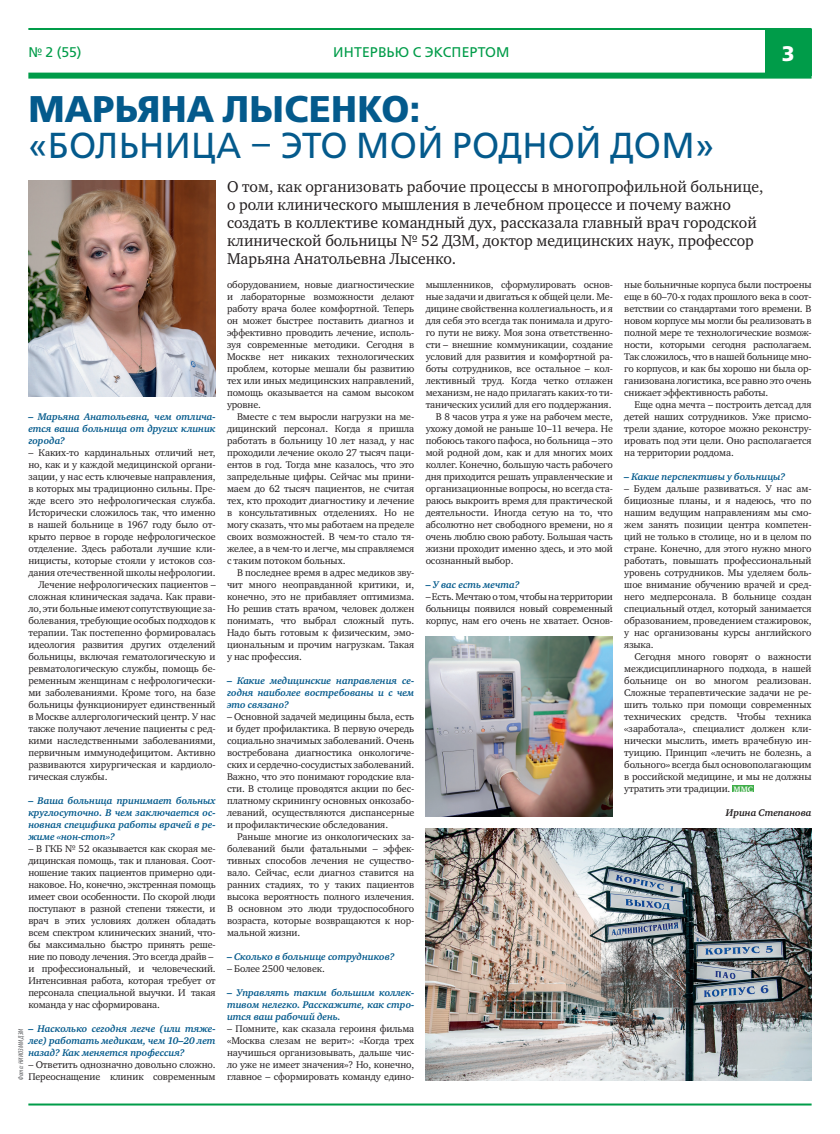
<style>
.page{position:relative;width:840px;height:1134px;background:#fff}
.page>*{position:absolute;margin:0;border:0;box-sizing:border-box;transform-origin:0 0}
.t1{font:700 37px "Free Set";letter-spacing:.01em;color:#045a8c}
.t2{font:36px "Free Set";letter-spacing:.01em;color:#045a8c}
.t3{font:700 21px "Free Set";color:#fff}
.t4{font:16px/18px "Charter ITC";color:#231f20}
.t5{font:14px "Free Set";letter-spacing:.01em;color:#009c49}
.nabor_2{font:10px/12px "Charter ITC";letter-spacing:-.01em;color:#231f20;text-align:justify}
.t6{font:italic 700 10px/12px "Charter ITC";letter-spacing:-.01em;color:#045a8c;text-align:justify}
.nabor_2-2{font:italic 700 10px "Charter ITC";letter-spacing:-.01em;color:#231f20}
.t7{font:700 8px "Charter ITC";color:#fff}
.t8{font:italic condensed 7px "Myriad Pro";letter-spacing:.02em;color:#57585a}
</style>
<div class="page">
<hr style="left:28px;top:1103px;width:783px;height:2px;background:#009c49">
<hr style="left:28px;top:28px;width:783px;height:2px;background:#009c49">
<div style="left:28px;top:73px;width:783px;height:6px;background:#009c49"></div>
<div style="left:764px;top:29px;width:47px;height:47px;background:#009c49"></div>
<div style="left:732px;top:785px;width:21px;height:7px;background:#40ae49"></div>
<img style="left:28px;top:180px;width:187px;height:216px">
<img style="left:425px;top:828px;width:386px;height:252px">
<img style="left:425px;top:636px;width:187px;height:180px">
<p class="t5" style="left:28px;top:43px;width:55px">№ 2 (55)</p>
<p class="t5" style="left:333px;top:43px;width:178px">ИНТЕРВЬЮ С ЭКСПЕРТОМ</p>
<p class="t3" style="left:781px;top:39px;width:14px">3</p>
<p class="t1" style="left:28px;top:85px;width:393px">МАРЬЯНА ЛЫСЕНКО:</p>
<p class="t2" style="left:28px;top:122px;width:687px">«БОЛЬНИЦА – ЭТО МОЙ РОДНОЙ ДОМ»</p>
<p class="t4" style="left:227px;top:178px;width:537px">О том, как организовать рабочие процессы в многопрофильной больнице, о роли клинического мышления в лечебном процессе и почему важно создать в коллективе командный дух, рассказала главный врач городской клинической больницы № 52 ДЗМ, доктор медицинских наук, профессор Марьяна Анатольевна Лысенко.</p>
<p class="t6" style="left:28px;top:411px;width:189px">– Марьяна Анатольевна, чем отлича&shy;ется ваша больница от других клиник города?</p>
<p class="nabor_2" style="left:28px;top:447px;width:189px">– Каких-то кардинальных отличий нет, но, как и у каждой медицинской органи&shy;зации, у нас есть ключевые направления, в которых мы традиционно сильны. Пре&shy;жде всего это нефрологическая служба.<br>Исторически сложилось так, что именно в нашей больнице в 1967 году было от&shy;крыто первое в городе нефрологическое отделение. Здесь работали лучшие кли&shy;ницисты, которые стояли у истоков соз&shy;дания отечественной школы нефрологии.</p>
<p class="nabor_2" style="left:28px;top:579px;width:189px;text-indent:10px">Лечение нефрологических пациентов – сложная клиническая задача. Как прави&shy;ло, эти больные имеют сопутствующие за&shy;болевания, требующие особых подходов к терапии. Так постепенно формировалась идеология развития других отделений больницы, включая гематологическую и ревматологическую службы, помощь бе&shy;ременным женщинам с нефрологически&shy;ми заболеваниями. Кроме того, на базе больницы функционирует единственный в Москве аллергологический центр. У нас также получают лечение пациенты с ред&shy;кими наследственными заболеваниями, первичным иммунодефицитом. Активно развиваются хирургическая и кардиоло&shy;гическая службы.</p>
<p class="t6" style="left:28px;top:795px;width:189px">– Ваша больница принимает больных круглосуточно. В чем заключается ос&shy;новная специфика работы врачей в ре&shy;жиме «нон-стоп»?</p>
<p class="nabor_2" style="left:28px;top:843px;width:189px;text-align:left">– В ГКБ № 52 оказывается как скорая ме&shy;дицинская помощь, так и плановая. Соот&shy;ношение таких пациентов примерно оди&shy;наковое. Но, конечно, экстренная помощь имеет свои особенности. По скорой люди поступают в разной степени тяжести, и врач в этих условиях должен обладать всем спектром клинических знаний, что&shy;бы максимально быстро принять реше&shy;ние по поводу лечения. Это всегда драйв – и профессиональный, и человеческий.<br>Интенсивная работа, которая требует от персонала специальной выучки. И такая команда у нас сформирована.</p>
<p class="t6" style="left:28px;top:1023px;width:189px">– Насколько сегодня легче (или тяже&shy;лее) работать медикам, чем 10–20 лет назад? Как меняется профессия?</p>
<p class="nabor_2" style="left:28px;top:1059px;width:189px">– Ответить однозначно довольно сложно.<br>Переоснащение клиник современным</p>
<p class="t8" style="left:17px;top:1080px;width:53px;rotate:-90deg">Фото: НИИОЗММ ДЗМ</p>
<p class="nabor_2" style="left:227px;top:279px;width:189px">оборудованием, новые диагностические и лабораторные возможности делают работу врача более комфортной. Теперь он может быстрее поставить диагноз и эффективно проводить лечение, исполь&shy;зуя современные методики. Сегодня в Москве нет никаких технологических проблем, которые мешали бы развитию тех или иных медицинских направлений, помощь оказывается на самом высоком уровне.</p>
<p class="nabor_2" style="left:227px;top:411px;width:189px;text-indent:10px">Вместе с тем выросли нагрузки на ме&shy;дицинский персонал. Когда я пришла работать в больницу 10 лет назад, у нас проходили лечение около 27 тысяч паци&shy;ентов в год. Тогда мне казалось, что это запредельные цифры. Сейчас мы прини&shy;маем до 62 тысяч пациентов, не считая тех, кто проходит диагностику и лечение в консультативных отделениях. Но не могу сказать, что мы работаем на пределе своих возможностей. В чем-то стало тя&shy;желее, а в чем-то и легче, мы справляемся с таким потоком больных.</p>
<p class="nabor_2" style="left:227px;top:567px;width:189px;text-indent:10px">В последнее время в адрес медиков зву&shy;чит много неоправданной критики, и, конечно, это не прибавляет оптимизма.<br>Но решив стать врачом, человек должен понимать, что выбрал сложный путь.<br>Надо быть готовым к физическим, эмо&shy;циональным и прочим нагрузкам. Такая у нас профессия.</p>
<p class="t6" style="left:227px;top:675px;width:189px">– Какие медицинские направления се&shy;годня наиболее востребованы и с чем это связано?</p>
<p class="nabor_2" style="left:227px;top:711px;width:189px">– Основной задачей медицины была, есть и будет профилактика. В первую очередь социально значимых заболеваний. Очень востребована диагностика онкологиче&shy;ских и сердечно-сосудистых заболеваний.<br>Важно, что это понимают городские вла&shy;сти. В столице проводятся акции по бес&shy;платному скринингу основных онкозабо&shy;леваний, осуществляются диспансерные и профилактические обследования.</p>
<p class="nabor_2" style="left:227px;top:831px;width:189px;text-indent:10px">Раньше многие из онкологических за&shy;болеваний были фатальными – эффек&shy;тивных способов лечения не существо&shy;вало. Сейчас, если диагноз ставится на ранних стадиях, то у таких пациентов высока вероятность полного излечения.<br>В основном это люди трудоспособного возраста, которые возвращаются к нор&shy;мальной жизни.</p>
<p class="t6" style="left:227px;top:951px;width:169px">– Сколько в больнице сотрудников?</p>
<p class="nabor_2" style="left:227px;top:963px;width:99px">– Более 2500 человек.</p>
<p class="t6" style="left:227px;top:987px;width:189px">– Управлять таким большим коллек&shy;тивом нелегко. Расскажите, как стро&shy;ится ваш рабочий день.</p>
<p class="nabor_2" style="left:227px;top:1023px;width:189px">– Помните, как сказала героиня фильма «Москва слезам не верит»: «Когда трех научишься организовывать, дальше чис&shy;ло уже не имеет значения»? Но, конечно, главное – сформировать команду едино-</p>
<p class="nabor_2" style="left:425px;top:279px;width:189px">мышленников, сформулировать основ&shy;ные задачи и двигаться к общей цели. Ме&shy;дицине свойственна коллегиальность, и я для себя это всегда так понимала и друго&shy;го пути не вижу. Моя зона ответственно&shy;сти – внешние коммуникации, создание условий для развития и комфортной ра&shy;боты сотрудников, все остальное – кол&shy;лективный труд. Когда четко отлажен механизм, не надо прилагать каких-то ти&shy;танических усилий для его поддержания.</p>
<p class="nabor_2" style="left:425px;top:411px;width:189px;text-indent:10px">В 8 часов утра я уже на рабочем месте, ухожу домой не раньше 10–11 вечера. Не побоюсь такого пафоса, но больница – это мой родной дом, как и для многих моих коллег. Конечно, большую часть рабочего дня приходится решать управленческие и организационные вопросы, но всегда ста&shy;раюсь выкроить время для практической деятельности. Иногда сетую на то, что абсолютно нет свободного времени, но я очень люблю свою работу. Большая часть жизни проходит именно здесь, и это мой осознанный выбор.</p>
<p class="t6" style="left:425px;top:579px;width:95px">– У вас есть мечта?</p>
<p class="nabor_2" style="left:425px;top:591px;width:189px">– Есть. Мечтаю о том, чтобы на территории больницы появился новый современный корпус, нам его очень не хватает. Основ-</p>
<p class="nabor_2" style="left:624px;top:279px;width:189px">ные больничные корпуса были построены еще в 60–70-х годах прошлого века в соот&shy;ветствии со стандартами того времени. В новом корпусе мы могли бы реализовать в полной мере те технологические возмож&shy;ности, которыми сегодня располагаем.<br>Так сложилось, что в нашей больнице мно&shy;го корпусов, и как бы хорошо ни была ор&shy;ганизована логистика, все равно это очень снижает эффективность работы.</p>
<p class="nabor_2" style="left:624px;top:399px;width:189px;text-indent:10px">Еще одна мечта – построить детсад для детей наших сотрудников. Уже присмо&shy;трели здание, которое можно реконстру&shy;ировать под эти цели. Оно располагается на территории роддома.</p>
<p class="t6" style="left:624px;top:471px;width:162px">– Какие перспективы у больницы?</p>
<p class="nabor_2" style="left:624px;top:483px;width:189px">– Будем дальше развиваться. У нас ам&shy;бициозные планы, и я надеюсь, что по нашим ведущим направлениям мы смо&shy;жем занять позиции центра компетен&shy;ций не только в столице, но и в целом по стране. Конечно, для этого нужно много работать, повышать профессиональный уровень сотрудников. Мы уделяем боль&shy;шое внимание обучению врачей и сред&shy;него медперсонала. В больнице создан специальный отдел, который занимается образованием, проведением стажировок, у нас организованы курсы английского языка.</p>
<p class="nabor_2" style="left:624px;top:651px;width:189px;text-indent:10px">Сегодня много говорят о важности междисциплинарного подхода, в нашей больнице он во многом реализован.<br>Сложные терапевтические задачи не ре&shy;шить только при помощи современных технических средств. Чтобы техника «заработала», специалист должен кли&shy;нически мыслить, иметь врачебную ин&shy;туицию. Принцип «лечить не болезнь, а больного» всегда был основополагающим в российской медицине, и мы не должны утратить эти традиции.</p>
<p class="t7" style="left:733px;top:784px;width:21px">MMC</p>
<p class="nabor_2-2" style="left:725px;top:806px;width:87px">Ирина Степанова</p>
</div>
